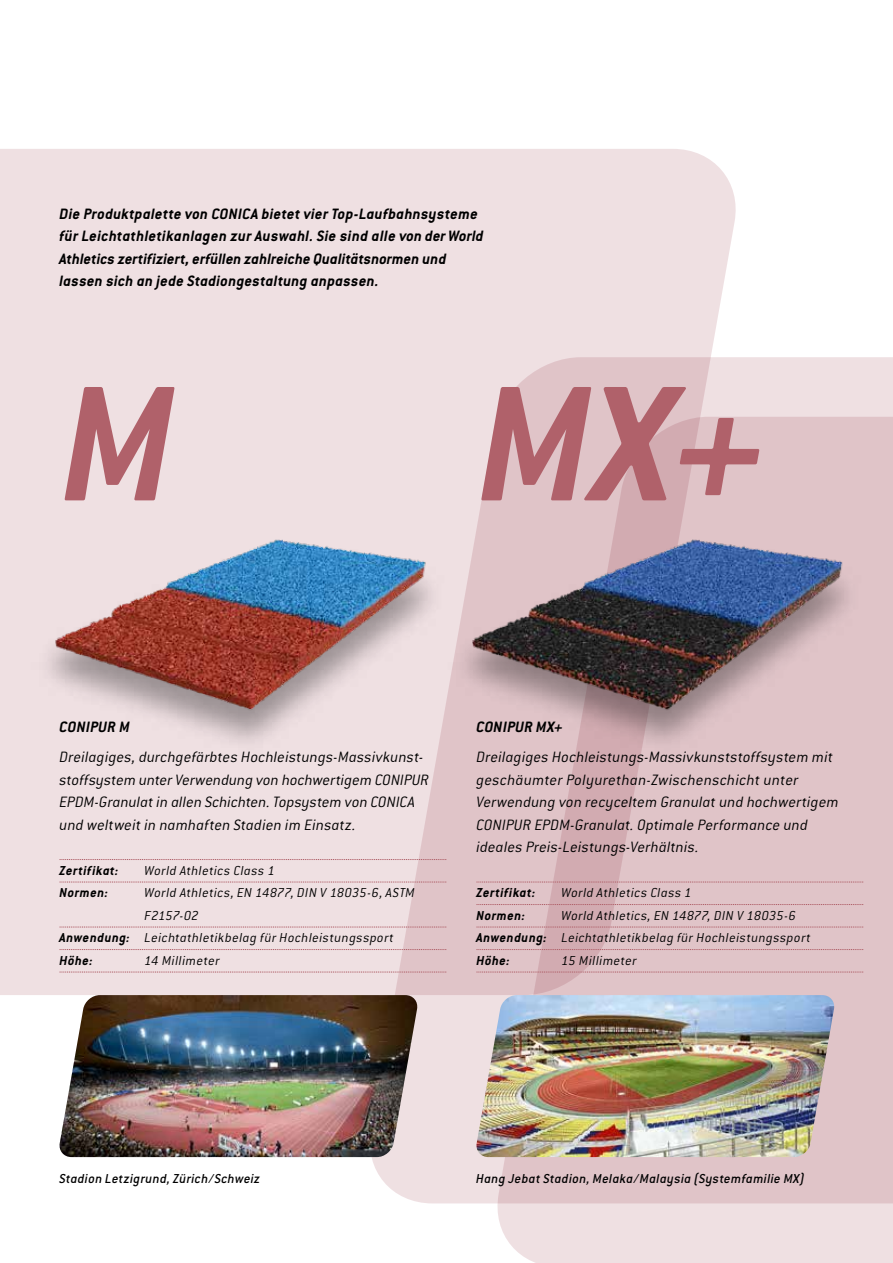
<style>
.page{position:relative;width:893px;height:1263px;background:#fff}
.page>*{position:absolute;margin:0;border:0;box-sizing:border-box;transform-origin:0 0}
.t1{font:italic 700 180px "CONICA Conduit ITC";color:#b0616a}
.LAUFTEXT{font:italic 300 16.5px/22.5px "CONICA Conduit ITC";letter-spacing:.01em;color:#000}
.LAUFTEXT_TITEL{font:italic 700 16.5px/22.5px "CONICA Conduit ITC";letter-spacing:.015em;color:#000}
.t2{font:italic 300 14.25px/22.5px "CONICA Conduit ITC";letter-spacing:.035em;color:#000}
.LAUFTEXT-2{font:italic 500 14.25px "CONICA Conduit ITC";letter-spacing:.025em;color:#000}
.t3{font:italic 700 14.25px "CONICA Conduit ITC";letter-spacing:.035em;color:#000}
.s1{font-weight:700}
</style>
<div class="page">
<div style="left:496px;top:1203px;width:397px;height:60px;background:#efe0e2"></div>
<div style="left:0;top:149px;width:736px;height:846px;background:#efe0e2"></div>
<svg style="left:368px;top:357px;width:525px;height:846px;background:#e2c9cd"></svg>
<img style="left:15px;top:499px;width:417px;height:338px">
<img style="left:432px;top:499px;width:461px;height:338px">
<img style="left:59px;top:995px;width:359px;height:162px">
<img style="left:475px;top:995px;width:360px;height:162px">
<svg style="left:60px;top:859px;width:386px;height:1px"></svg>
<svg style="left:60px;top:882px;width:386px;height:1px"></svg>
<svg style="left:60px;top:927px;width:386px;height:1px"></svg>
<svg style="left:60px;top:949px;width:386px;height:1px"></svg>
<svg style="left:60px;top:972px;width:386px;height:1px"></svg>
<svg style="left:476px;top:882px;width:387px;height:1px"></svg>
<svg style="left:476px;top:904px;width:387px;height:1px"></svg>
<svg style="left:476px;top:927px;width:387px;height:1px"></svg>
<svg style="left:476px;top:949px;width:387px;height:1px"></svg>
<svg style="left:476px;top:972px;width:387px;height:1px"></svg>
<p class="LAUFTEXT_TITEL" style="left:60px;top:202px;width:426px">Die Produktpalette von CONICA bietet vier Top-Laufbahnsysteme für Leichtathletikanlagen zur Auswahl. Sie sind alle von der World Athletics zertifiziert, erfüllen zahlreiche Qualitätsnormen und lassen sich an jede Stadiongestaltung anpassen.</p>
<p class="t1" style="left:63px;top:339px;width:116px">M</p>
<p class="t1" style="left:479px;top:339px;width:290px">MX+</p>
<p class="LAUFTEXT_TITEL" style="left:60px;top:715px;width:72px">CONIPUR M</p>
<p class="LAUFTEXT" style="left:60px;top:746px;width:371px">Dreilagiges, durchgefärbtes Hochleistungs-Massivkunst&shy;stoffsystem unter Verwendung von hochwertigem CONIPUR EPDM-Granulat in allen Schichten. Topsystem von CONICA und weltweit in namhaften Stadien im Einsatz.</p>
<p class="t3" style="left:60px;top:862px;width:60px">Zertifikat:</p>
<p class="t2" style="left:145px;top:859px;width:132px">World Athletics Class 1</p>
<p class="t3" style="left:60px;top:884px;width:50px">Normen:</p>
<p class="t2" style="left:145px;top:881px;width:272px">World Athletics, EN 14877, DIN V 18035-6, ASTM<br>F2157-02</p>
<p class="t2" style="left:60px;top:926px;width:336px"><span class="s1">Anwendung:</span> Leichtathletikbelag für Hochleistungssport</p>
<p class="t3" style="left:60px;top:952px;width:35px">Höhe:</p>
<p class="t2" style="left:145px;top:949px;width:77px">14 Millimeter</p>
<p class="LAUFTEXT_TITEL" style="left:476px;top:715px;width:88px">CONIPUR MX+</p>
<p class="LAUFTEXT" style="left:476px;top:746px;width:364px">Dreilagiges Hochleistungs-Massivkunststoffsystem mit geschäumter Polyurethan-Zwischenschicht unter Verwendung von recyceltem Granulat und hochwertigem CONIPUR EPDM-Granulat. Optimale Performance und ideales Preis-Leistungs-Verhältnis.</p>
<p class="t3" style="left:476px;top:884px;width:60px">Zertifikat:</p>
<p class="t2" style="left:561px;top:881px;width:132px">World Athletics Class 1</p>
<p class="t3" style="left:476px;top:907px;width:50px">Normen:</p>
<p class="t2" style="left:561px;top:904px;width:236px">World Athletics, EN 14877, DIN V 18035-6</p>
<p class="t2" style="left:476px;top:926px;width:336px"><span class="s1">Anwendung:</span> Leichtathletikbelag für Hochleistungssport</p>
<p class="t3" style="left:476px;top:952px;width:35px">Höhe:</p>
<p class="t2" style="left:561px;top:949px;width:77px">15 Millimeter</p>
<p class="LAUFTEXT-2" style="left:60px;top:1170px;width:202px">Stadion Letzigrund, Zürich/Schweiz</p>
<p class="LAUFTEXT-2" style="left:476px;top:1170px;width:330px">Hang Jebat Stadion, Melaka/Malaysia (Systemfamilie MX)</p>
</div>
